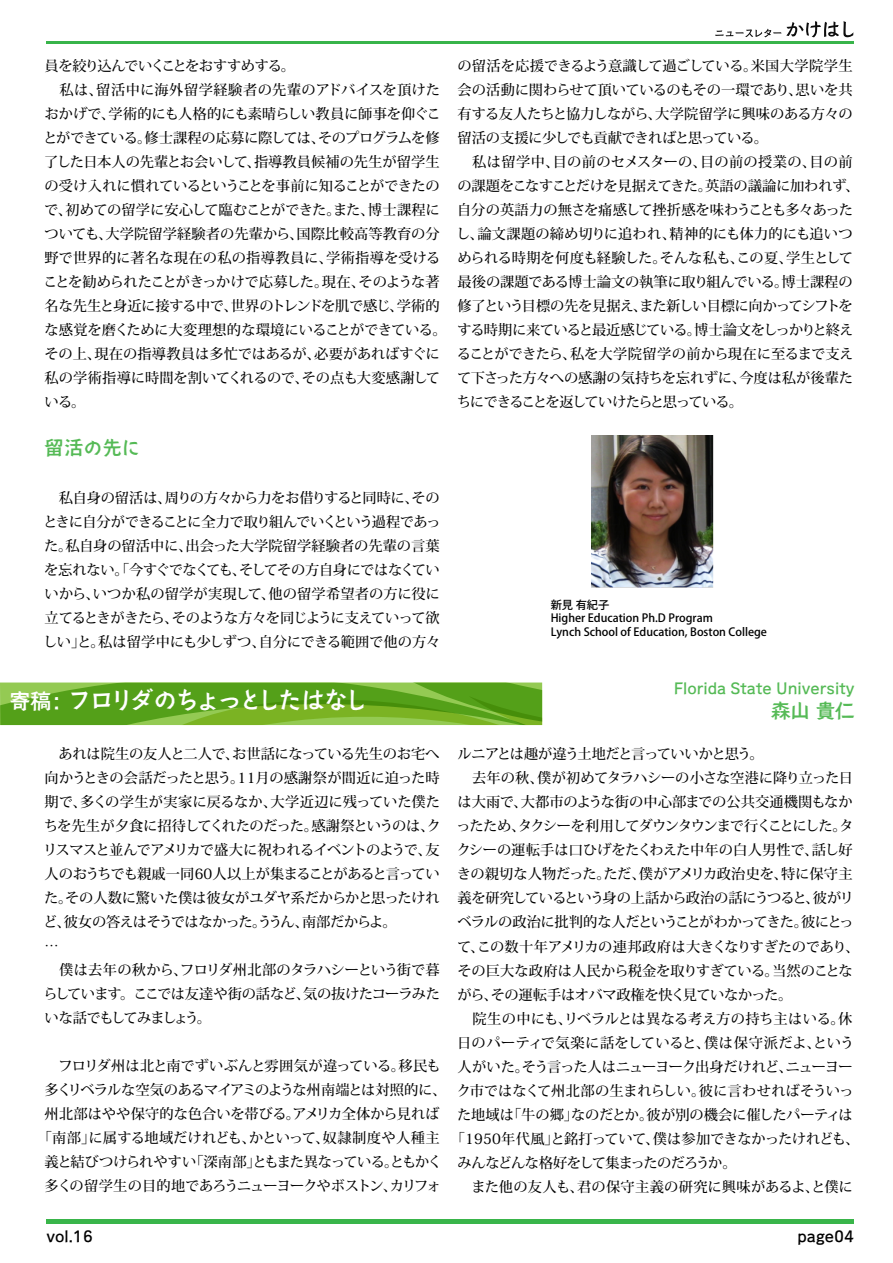
<style>
.page{position:relative;width:893px;height:1263px;background:#fff}
.page>*{position:absolute;margin:0;border:0;box-sizing:border-box;transform-origin:0 0}
.t1{font:24px "Aralet Std DB";letter-spacing:-.14em;color:#fff}
.t2{font:19.5px "Aralet Std DB";letter-spacing:-.01em;color:#55ba56}
.t3{font:15px "Aralet Std DB";color:#55ba56}
.t4{font:15px "Aralet Std DB";color:#000}
.t5{font:500 14.25px/24px "Koz Min Pro";letter-spacing:-.02em;color:#000}
.t6{font:500 14.25px "Koz Min Pro";letter-spacing:-.055em;color:#000}
.t7{font:500 14.25px "Koz Min Pro";letter-spacing:.015em;color:#000}
.t8{font:500 14.25px "Koz Min Pro";letter-spacing:-.09em;color:#000}
.t9{font:500 14.25px "Koz Min Pro";letter-spacing:-.065em;color:#000}
.t10{font:500 14.25px "Koz Min Pro";color:#000}
.t11{font:500 14.25px "Koz Min Pro";letter-spacing:-.07em;color:#000}
.t12{font:500 14.25px "Koz Min Pro";letter-spacing:-.06em;color:#000}
.t13{font:500 11.25px/13.5px "Koz Go Pro";color:#000}
.s1{font-size:21px}
</style>
<div class="page">
<img style="left:591px;top:436px;width:122px;height:152px">
<svg style="left:0;top:682px;width:542px;height:43px;background:#66aa26"></svg>
<div style="left:46px;top:1219px;width:808px;height:5px;background:#39b54a"></div>
<hr style="left:46px;top:41px;width:808px;height:3px;background:#38b44a">
<svg style="left:715px;top:21px;width:138px;height:16px"></svg>
<p class="t5" style="left:43px;top:53px;width:405px">員を絞り込んでいくことをおすすめする。<br>　私は、留活中に海外留学経験者の先輩のアドバイスを頂けたおかげで、学術的にも人格的にも素晴らしい教員に師事を仰ぐことができている。修士課程の応募に際しては、そのプログラムを修了した日本人の先輩とお会いして、指導教員候補の先生が留学生の受け入れに慣れているということを事前に知ることができたので、初めての留学に安心して臨むことができた。また、博士課程についても、大学院留学経験者の先輩から、国際比較高等教育の分野で世界的に著名な現在の私の指導教員に、学術指導を受けることを勧められたことがきっかけで応募した。現在、そのような著名な先生と身近に接する中で、世界のトレンドを肌で感じ、学術的な感覚を磨くために大変理想的な環境にいることができている。その上、現在の指導教員は多忙ではあるが、必要があればすぐに私の学術指導に時間を割いてくれるので、その点も大変感謝している。</p>
<h2 class="t2" style="left:45px;top:434px;width:97px">留活の先に</h2>
<p class="t5" style="left:43px;top:485px;width:399px;text-align:justify">　私自身の留活は、周りの方々から力をお借りすると同時に、そのときに自分ができることに全力で取り組んでいくという過程であった。私自身の留活中に、出会った大学院留学経験者の先輩の言葉を忘れない。「今すぐでなくても、そしてその方自身にではなくていいから、いつか私の留学が実現して、他の留学希望者の方に役に立てるときがきたら、そのような方々を同じように支えていって欲しい」と。私は留学中にも少しずつ、自分にできる範囲で他の方々</p>
<h1 class="t1" style="left:9px;top:683px;width:361px"><span class="s1">寄稿：</span> フロリダのちょっとしたはなし</h1>
<p class="t5" style="left:43px;top:742px;width:399px">　あれは院生の友人と二人で、お世話になっている先生のお宅へ向かうときの会話だったと思う。11月の感謝祭が間近に迫った時期で、多くの学生が実家に戻るなか、大学近辺に残っていた僕たちを先生が夕食に招待してくれたのだった。感謝祭というのは、クリスマスと並んでアメリカで盛大に祝われるイベントのようで、友人のおうちでも親戚一同60人以上が集まることがあると言っていた。その人数に驚いた僕は彼女がユダヤ系だからかと思ったけれど、彼女の答えはそうではなかった。ううん、南部だからよ。<br>…<br>　僕は去年の秋から、フロリダ州北部のタラハシーという街で暮らしています。ここでは友達や街の話など、気の抜けたコーラみたいな話でもしてみましょう。</p>
<p class="t5" style="left:38px;top:1054px;width:410px;text-align:center">　フロリダ州は北と南でずいぶんと雰囲気が違っている。移民も多くリベラルな空気のあるマイアミのような州南端とは対照的に、州北部はやや保守的な色合いを帯びる。アメリカ全体から見れば「南部」に属する地域だけれども、かといって、奴隷制度や人種主義と結びつけられやすい「深南部」ともまた異なっている。ともかく多くの留学生の目的地であろうニューヨークやボストン、カリフォ</p>
<p class="t5" style="left:456px;top:53px;width:405px">の留活を応援できるよう意識して過ごしている。米国大学院学生会の活動に関わらせて頂いているのもその一環であり、思いを共有する友人たちと協力しながら、大学院留学に興味のある方々の留活の支援に少しでも貢献できればと思っている。<br>　私は留学中、目の前のセメスターの、目の前の授業の、目の前の課題をこなすことだけを見据えてきた。英語の議論に加われず、自分の英語力の無さを痛感して挫折感を味わうことも多々あったし、論文課題の締め切りに追われ、精神的にも体力的にも追いつめられる時期を何度も経験した。そんな私も、この夏、学生として最後の課題である博士論文の執筆に取り組んでいる。博士課程の修了という目標の先を見据え、また新しい目標に向かってシフトをする時期に来ていると最近感じている。博士論文をしっかりと終えることができたら、私を大学院留学の前から現在に至るまで支えて下さった方々への感謝の気持ちを忘れずに、今度は私が後輩たちにできることを返していけたらと思っている。</p>
<p class="t13" style="left:551px;top:598px;width:218px">新見 有紀子<br>Higher Education Ph.D Program<br>Lynch School of Education, Boston College</p>
<p class="t3" style="left:674px;top:678px;width:182px">Florida State University</p>
<h2 class="t2" style="left:771px;top:697px;width:85px">森山 貴仁</h2>
<p class="t11" style="left:457px;top:744px;width:308px">ルニアとは趣が違う土地だと言っていいかと思う。</p>
<p class="t5" style="left:458px;top:766px;width:397px">　去年の秋、僕が初めてタラハシーの小さな空港に降り立った日</p>
<p class="t5" style="left:457px;top:790px;width:397px">は大雨で、大都市のような街の中心部までの公共交通機関もなか</p>
<p class="t8" style="left:457px;top:816px;width:398px">ったため、タクシーを利用してダウンタウンまで行くことにした。タ</p>
<p class="t10" style="left:456px;top:840px;width:398px">クシーの運転手は口ひげをたくわえた中年の白人男性で、話し好</p>
<p class="t5" style="left:457px;top:862px;width:397px">きの親切な人物だった。ただ、僕がアメリカ政治史を、特に保守主</p>
<p class="t6" style="left:458px;top:888px;width:398px">義を研究しているという身の上話から政治の話にうつると、彼がリ</p>
<p class="t9" style="left:457px;top:912px;width:398px">ベラルの政治に批判的な人だということがわかってきた。彼にとっ</p>
<p class="t5" style="left:457px;top:934px;width:404px">て、この数十年アメリカの連邦政府は大きくなりすぎたのであり、</p>
<p class="t5" style="left:457px;top:958px;width:397px">その巨大な政府は人民から税金を取りすぎている。当然のことな</p>
<p class="t5" style="left:458px;top:982px;width:336px">がら、その運転手はオバマ政権を快く見ていなかった。</p>
<p class="t5" style="left:458px;top:1006px;width:396px">　院生の中にも、リベラルとは異なる考え方の持ち主はいる。休</p>
<p class="t7" style="left:457px;top:1032px;width:399px">日のパーティで気楽に話をしていると、僕は保守派だよ、という</p>
<p class="t6" style="left:458px;top:1056px;width:397px">人がいた。そう言った人はニューヨーク出身だけれど、ニューヨー</p>
<p class="t5" style="left:456px;top:1078px;width:399px">ク市ではなくて州北部の生まれらしい。彼に言わせればそういっ</p>
<p class="t5" style="left:457px;top:1102px;width:397px">た地域は「牛の郷」なのだとか。彼が別の機会に催したパーティは</p>
<p class="t5" style="left:451px;top:1126px;width:410px">「1950年代風」と銘打っていて、僕は参加できなかったけれども、</p>
<p class="t12" style="left:458px;top:1152px;width:281px">みんなどんな格好をして集まったのだろうか。</p>
<p class="t7" style="left:458px;top:1176px;width:397px">　また他の友人も、君の保守主義の研究に興味があるよ、と僕に</p>
<p class="t4" style="left:46px;top:1226px;width:48px">vol.16</p>
<p class="t4" style="left:797px;top:1226px;width:58px">page04</p>
</div>
